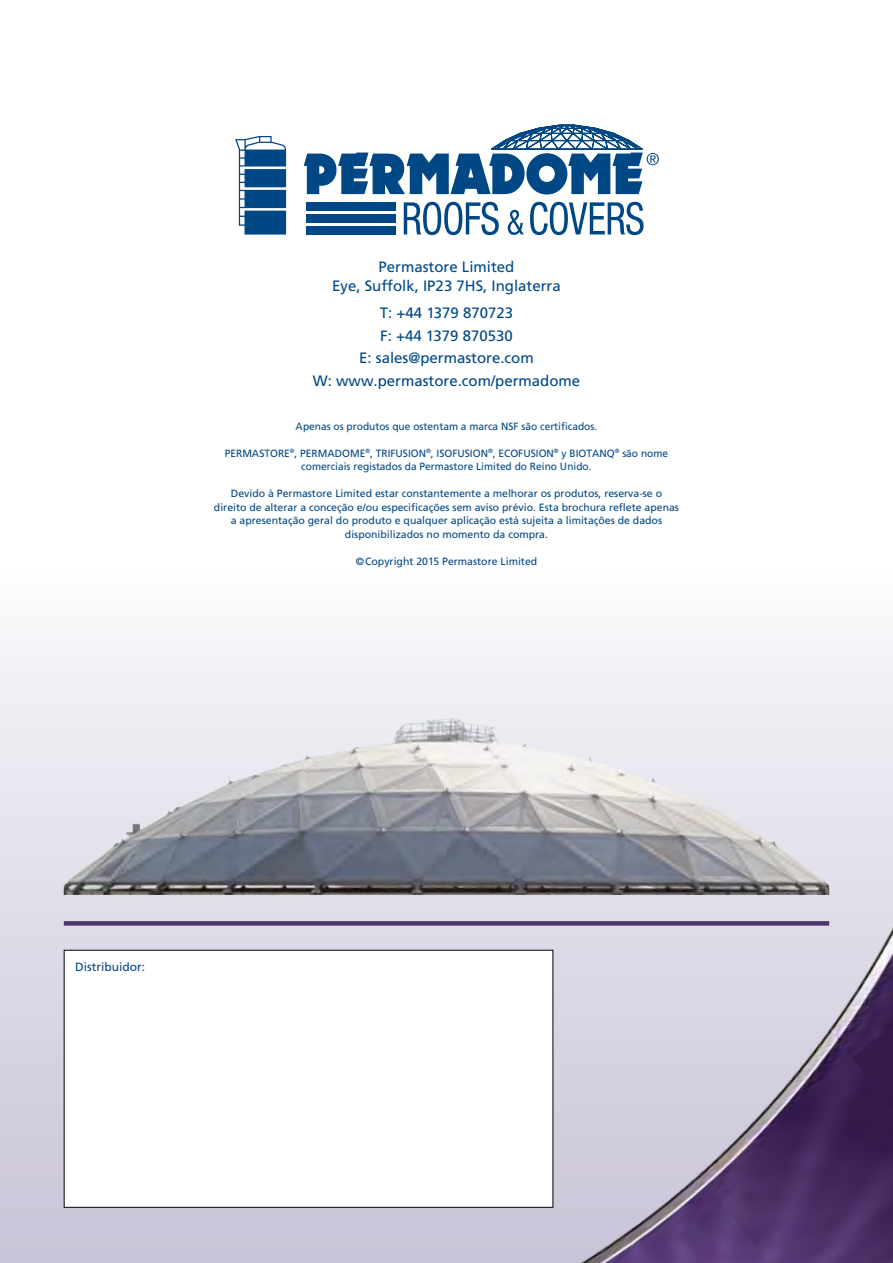
<style>
.page{position:relative;width:893px;height:1263px;background:#fff}
.page>*{position:absolute;margin:0;border:0;box-sizing:border-box;transform-origin:0 0}
.t1{font:15px/22.5px "Frutiger LT Std";color:#004785;text-align:center}
.t2{font:12px "Frutiger LT Std";color:#004785}
.t3{font:10.5px/13.5px "Frutiger LT Std";color:#004785;text-align:center}
</style>
<div class="page">
<div style="left:0;top:572px;width:893px;height:691px;background:linear-gradient(to bottom,#faf9fb,#c8c2d7)"></div>
<img style="left:64px;top:718px;width:765px;height:177px">
<div style="left:64px;top:921px;width:765px;height:5px;background:#4d346a"></div>
<img style="left:366px;top:828px;width:527px;height:435px">
<div style="left:64px;top:950px;width:489px;height:257px;background:#fff"></div>
<div style="left:64px;top:950px;width:489px;height:258px;border:1px solid #000"></div>
<div style="left:306px;top:202px;width:90px;height:9px;background:#004785"></div>
<div style="left:306px;top:214px;width:90px;height:9px;background:#004785"></div>
<div style="left:306px;top:226px;width:90px;height:9px;background:#004785"></div>
<svg style="left:235px;top:136px;width:51px;height:99px"></svg>
<svg style="left:404px;top:202px;width:95px;height:33px"></svg>
<svg style="left:508px;top:210px;width:16px;height:25px"></svg>
<svg style="left:530px;top:202px;width:114px;height:33px"></svg>
<svg style="left:304px;top:125px;width:355px;height:70px"></svg>
<h1 class="t1" style="left:332px;top:257px;width:230px;line-height:19.5px">Permastore Limited<br>Eye, Suffolk, IP23 7HS, Inglaterra</h1>
<h1 class="t1" style="left:313px;top:302px;width:269px">T: +44 1379 870723<br>F: +44 1379 870530<br>E: sales@permastore.com<br>W: www.permastore.com/permadome</h1>
<p class="t3" style="left:296px;top:419px;width:303px">Apenas os produtos que ostentam a marca NSF são certificados.</p>
<p class="t3" style="left:225px;top:446px;width:445px">PERMASTORE<sup>®</sup>, PERMADOME<sup>®</sup>, TRIFUSION<sup>®</sup>, ISOFUSION<sup>®</sup>, ECOFUSION<sup>®</sup> y BIOTANQ<sup>®</sup> são nome comerciais registados da Permastore Limited do Reino Unido.</p>
<p class="t3" style="left:214px;top:487px;width:467px">Devido à Permastore Limited estar constantemente a melhorar os produtos, reserva-se o direito de alterar a conceção e/ou especificações sem aviso prévio. Esta brochura reflete apenas a apresentação geral do produto e qualquer aplicação está sujeita a limitações de dados disponibilizados no momento da compra.</p>
<p class="t3" style="left:356px;top:554px;width:183px">©Copyright 2015 Permastore Limited</p>
<p class="t2" style="left:75px;top:959px;width:72px">Distribuidor:</p>
</div>
